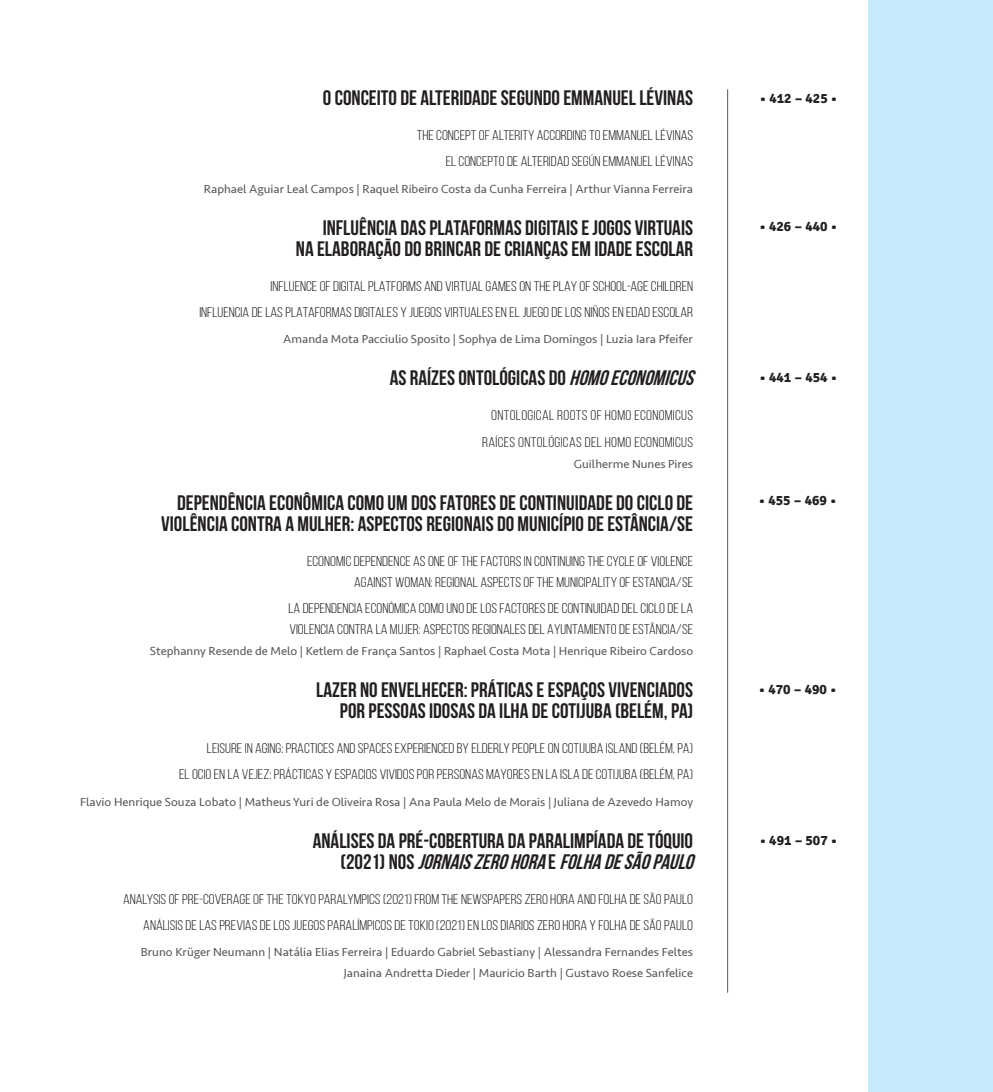
<style>
.page{position:relative;width:993px;height:1092px;background:#fff}
.page>*{position:absolute;margin:0;border:0;box-sizing:border-box;transform-origin:0 0}
.t1{font:700 21px/21px "Bebas Neue";color:#231f20;text-align:right}
.t2{font:14px/26.2px "Bebas Neue";color:#231f20;text-align:right;scale:1.1 1}
.t3{font:14px/26.2px "Bebas Neue";letter-spacing:.02em;color:#231f20;text-align:right;scale:1.1 1}
.t4{font:700 14px "Signika";color:#231f20}
.t5{font:12.25px/21px "Seravek";color:#57585a;text-align:right}
.s1{font-style:italic}
</style>
<div class="page">
<hr style="left:727px;top:89px;width:1px;height:903px;background:#57585a">
<div style="left:868px;top:0;width:124px;height:1091px;background:#c6eafa"></div>
<h1 class="t1" style="left:323px;top:87px;width:371px">O CONCEITO DE ALTERIDADE SEGUNDO EMMANUEL LÉVINAS</h1>
<p class="t2" style="left:416px;top:122px;width:252px">THE CONCEPT OF ALTERITY ACCORDING TO EMMANUEL LÉVINAS<br>EL CONCEPTO DE ALTERIDAD SEGÚN EMMANUEL LÉVINAS</p>
<p class="t5" style="left:204px;top:178px;width:490px">Raphael Aguiar Leal Campos | Raquel Ribeiro Costa da Cunha Ferreira | Arthur Vianna Ferreira</p>
<h1 class="t1" style="left:296px;top:217px;width:398px">INFLUÊNCIA DAS PLATAFORMAS DIGITAIS E JOGOS VIRTUAIS<br>NA ELABORAÇÃO DO BRINCAR DE CRIANÇAS EM IDADE ESCOLAR</h1>
<p class="t2" style="left:199px;top:273px;width:450px">INFLUENCE OF DIGITAL PLATFORMS AND VIRTUAL GAMES ON THE PLAY OF SCHOOL-AGE CHILDREN<br>INFLUENCIA DE LAS PLATAFORMAS DIGITALES Y JUEGOS VIRTUALES EN EL JUEGO DE LOS NIÑOS EN EDAD ESCOLAR</p>
<p class="t5" style="left:283px;top:328px;width:411px">Amanda Mota Pacciulio Sposito | Sophya de Lima Domingos | Luzia Iara Pfeifer</p>
<h1 class="t1" style="left:389px;top:367px;width:311px">AS RAÍZES ONTOLÓGICAS DO <span class="s1">HOMOECONOMICUS</span></h1>
<p class="t3" style="left:482px;top:402px;width:193px">ONTOLOGICAL ROOTS OF HOMO ECONOMICUS<br>RAÍCES ONTOLÓGICAS DEL HOMO ECONOMICUS</p>
<p class="t5" style="left:573px;top:453px;width:121px">Guilherme Nunes Pires</p>
<h1 class="t1" style="left:161px;top:491px;width:533px">DEPENDÊNCIA ECONÔMICA COMO UM DOS FATORES DE CONTINUIDADE DO CICLO DE<br>VIOLÊNCIA CONTRA A MULHER: ASPECTOS REGIONAIS DO MUNICÍPIO DE ESTÂNCIA/SE</h1>
<p class="t2" style="left:307px;top:550px;width:352px;line-height:21px">ECONOMIC DEPENDENCE AS ONE OF THE FACTORS IN CONTINUING THE CYCLE OF VIOLENCE<br>AGAINST WOMAN: REGIONAL ASPECTS OF THE MUNICIPALITY OF ESTANCIA/SE</p>
<p class="t2" style="left:288px;top:597px;width:369px;line-height:21px;text-align:left">LA DEPENDENCIA ECONÓMICA COMO UNO DE LOS FACTORES DE CONTINUIDAD DEL CICLO DE LA<br>VIOLENCIA CONTRA LA MUJER: ASPECTOS REGIONALES DEL AYUNTAMIENTO DE ESTÂNCIA/SE</p>
<p class="t5" style="left:150px;top:640px;width:544px">Stephanny Resende de Melo | Ketlem de França Santos | Raphael Costa Mota | Henrique Ribeiro Cardoso</p>
<h1 class="t1" style="left:316px;top:679px;width:378px">LAZER NO ENVELHECER: PRÁTICAS E ESPAÇOS VIVENCIADOS<br>POR PESSOAS IDOSAS DA ILHA DE COTIJUBA (BELÉM, PA)</h1>
<p class="t2" style="left:179px;top:735px;width:468px">LEISURE IN AGING: PRACTICES AND SPACES EXPERIENCED BY ELDERLY PEOPLE ON COTIJUBA ISLAND (BELÉM, PA)<br>EL OCIO EN LA VEJEZ: PRÁCTICAS Y ESPACIOS VIVIDOS POR PERSONAS MAYORES EN LA ISLA DE COTIJUBA (BELÉM, PA)</p>
<p class="t5" style="left:80px;top:790px;width:614px">Flavio Henrique Souza Lobato | Matheus Yuri de Oliveira Rosa | Ana Paula Melo de Morais | Juliana de Azevedo Hamoy</p>
<h1 class="t1" style="left:312px;top:829px;width:388px">ANÁLISES DA PRÉ-COBERTURA DA PARALIMPÍADA DE TÓQUIO ( 2 0 2 1 ) N O S <span class="s1">JORNAISZEROHORA</span>E <span class="s1">FOLHADESÃOPAULO</span></h1>
<p class="t2" style="left:123px;top:885px;width:519px">ANALYSIS OF PRE-COVERAGE OF THE TOKYO PARALYMPICS (2021) FROM THE NEWSPAPERS ZERO HORA AND FOLHA DE SÃO PAULO<br>ANÁLISIS DE LAS PREVIAS DE LOS JUEGOS PARALÍMPICOS DE TOKIO (2021) EN LOS DIARIOS ZERO HORA Y FOLHA DE SÃO PAULO</p>
<p class="t5" style="left:141px;top:941px;width:553px">Bruno Krüger Neumann | Natália Elias Ferreira | Eduardo Gabriel Sebastiany | Alessandra Fernandes Feltes<br>Janaina Andretta Dieder | Mauricio Barth | Gustavo Roese Sanfelice</p>
<p class="t4" style="left:759px;top:89px;width:79px">• 412 – 425 •</p>
<p class="t4" style="left:759px;top:218px;width:79px">• 426 – 440 •</p>
<p class="t4" style="left:759px;top:368px;width:79px">• 441 – 454 •</p>
<p class="t4" style="left:758px;top:491px;width:79px">• 455 – 469 •</p>
<p class="t4" style="left:758px;top:680px;width:79px">• 470 – 490 •</p>
<p class="t4" style="left:759px;top:831px;width:79px">• 491 – 507 •</p>
</div>
